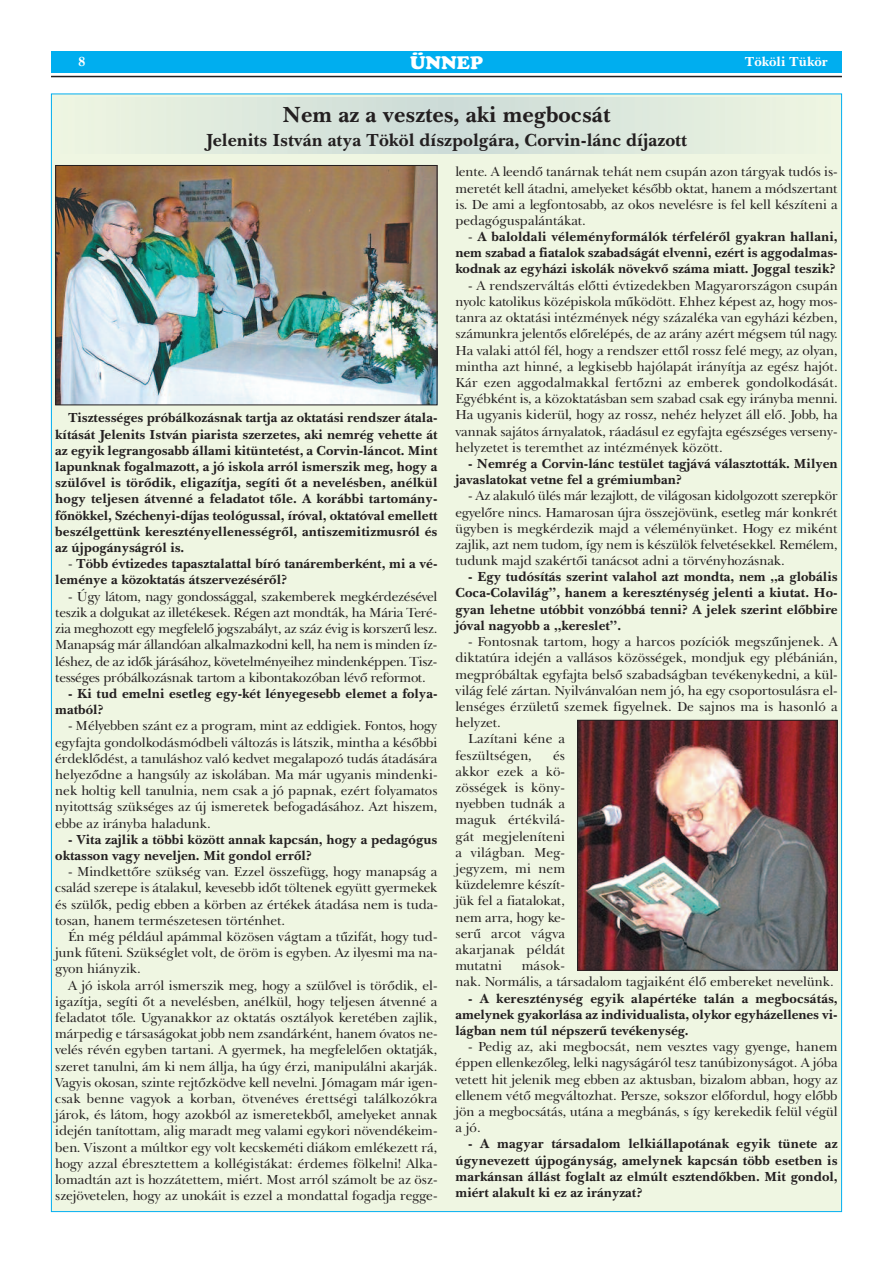
<style>
.page{position:relative;width:893px;height:1263px;background:#fff}
.page>*{position:absolute;margin:0;border:0;box-sizing:border-box;transform-origin:0 0}
.t1{font:700 22.5px "New Baskerville PFL";color:#231f20}
.t2{font:700 18px "New Baskerville PFL";color:#231f20}
.t3{font:18px "Cupertino";color:#fff}
.t4{font:13.5px/16.2px "New Baskerville PFL";color:#231f20;text-align:justify}
.t5{font:700 13.5px/16.2px "New Baskerville PFL";color:#231f20;text-align:justify}
.t6{font:700 13.5px "New Baskerville PFL";color:#fff}
.s1{font-weight:400}
</style>
<div class="page">
<div style="left:52px;top:94px;width:789px;height:1117px;background:#eff6e2"></div>
<div style="left:51px;top:51px;width:791px;height:21px;background:#00aeef"></div>
<hr style="left:51px;top:76px;width:791px;height:1px;background:#231f20">
<img style="left:57px;top:167px;width:378px;height:236px">
<div style="left:55px;top:165px;width:382px;height:240px;border:1px solid #231f20"></div>
<img style="left:579px;top:722px;width:257px;height:247px">
<div style="left:577px;top:720px;width:261px;height:251px;border:1px solid #231f20"></div>
<p class="t6" style="left:78px;top:53px;width:9px">8</p>
<h2 class="t3" style="left:410px;top:52px;width:74px">ÜNNEP</h2>
<p class="t6" style="left:745px;top:53px;width:84px">Tököli Tükör</p>
<h1 class="t1" style="left:283px;top:100px;width:329px">Nem az a vesztes, aki megbocsát</h1>
<h2 class="t2" style="left:206px;top:128px;width:483px">Jelenits István atya Tököl díszpolgára, Corvin-lánc díjazott</h2>
<p class="t5" style="left:55px;top:410px;width:384px;text-indent:13px">Tisztességes próbálkozásnak tartja az oktatási rendszer átala&shy;kítását Jelenits István piarista szerzetes, aki nemrég vehette át az egyik legrangosabb állami kitüntetést, a Corvin-láncot. Mint lapunknak fogalmazott, a jó iskola arról ismerszik meg, hogy a szülővel is törődik, eligazítja, segíti őt a nevelésben, anélkül hogy teljesen átvenné a feladatot tőle. A korábbi tartomány&shy;főnökkel, Széchenyi-díjas teológussal, íróval, oktatóval emellett beszélgettünk keresztényellenességről, antiszemitizmusról és az újpogányságról is.</p>
<p class="t5" style="left:55px;top:556px;width:384px;text-indent:13px"><span class="s1">-</span> Több évtizedes tapasztalattal bíró tanáremberként, mi a vé&shy;leménye a közoktatás átszervezéséről?</p>
<p class="t4" style="left:55px;top:588px;width:384px;text-indent:13px">- Úgy látom, nagy gondossággal, szakemberek megkérdezésével teszik a dolgukat az illetékesek. Régen azt mondták, ha Mária Teré&shy;zia meghozott egy megfelelő jogszabályt, az száz évig is korszerű lesz.<br>Manapság már állandóan alkalmazkodni kell, ha nem is minden íz&shy;léshez, de az idők járásához, követelményeihez mindenképpen. Tisz&shy;tességes próbálkozásnak tartom a kibontakozóban lévő reformot.</p>
<p class="t5" style="left:55px;top:685px;width:384px;text-indent:13px">- Ki tud emelni esetleg egy-két lényegesebb elemet a folya&shy;matból?</p>
<p class="t4" style="left:55px;top:718px;width:384px;text-indent:13px">- Mélyebben szánt ez a program, mint az eddigiek. Fontos, hogy egyfajta gondolkodásmódbeli változás is látszik, mintha a későbbi érdeklődést, a tanuláshoz való kedvet megalapozó tudás átadására helyeződne a hangsúly az iskolában. Ma már ugyanis mindenki&shy;nek holtig kell tanulnia, nem csak a jó papnak, ezért folyamatos nyitottság szükséges az új ismeretek befogadásához. Azt hiszem, ebbe az irányba haladunk.</p>
<p class="t5" style="left:55px;top:831px;width:384px;text-indent:13px">- Vita zajlik a többi között annak kapcsán, hogy a pedagógus oktasson vagy neveljen. Mit gondol erről?</p>
<p class="t4" style="left:55px;top:863px;width:384px;text-indent:13px">- Mindkettőre szükség van. Ezzel összefügg, hogy manapság a család szerepe is átalakul, kevesebb időt töltenek együtt gyermekek és szülők, pedig ebben a körben az értékek átadása nem is tuda&shy;tosan, hanem természetesen történhet.</p>
<p class="t4" style="left:55px;top:928px;width:384px;text-indent:13px">Én még például apámmal közösen vágtam a tűzifát, hogy tud&shy;junk fűteni. Szükséglet volt, de öröm is egyben. Az ilyesmi ma na&shy;gyon hiányzik.</p>
<p class="t4" style="left:55px;top:977px;width:384px;text-indent:13px">A jó iskola arról ismerszik meg, hogy a szülővel is törődik, el&shy;igazítja, segíti őt a nevelésben, anélkül, hogy teljesen átvenné a feladatot tőle. Ugyanakkor az oktatás osztályok keretében zajlik, márpedig e társaságokat jobb nem zsandárként, hanem óvatos ne&shy;velés révén egyben tartani. A gyermek, ha megfelelően oktatják, szeret tanulni, ám ki nem állja, ha úgy érzi, manipulálni akarják.<br>Vagyis okosan, szinte rejtőzködve kell nevelni. Jómagam már igen&shy;csak benne vagyok a korban, ötvenéves érettségi találkozókra járok, és látom, hogy azokból az ismeretekből, amelyeket annak idején tanítottam, alig maradt meg valami egykori növendékeim&shy;ben. Viszont a múltkor egy volt kecskeméti diákom emlékezett rá, hogy azzal ébresztettem a kollégistákat: érdemes fölkelni! Alka&shy;lomadtán azt is hozzátettem, miért. Most arról számolt be az ösz&shy;szejövetelen, hogy az unokáit is ezzel a mondattal fogadja regge-</p>
<p class="t4" style="left:455px;top:164px;width:384px">lente. A leendő tanárnak tehát nem csupán azon tárgyak tudós is&shy;meretét kell átadni, amelyeket később oktat, hanem a módszertant is. De ami a legfontosabb, az okos nevelésre is fel kell készíteni a pedagóguspalántákat.</p>
<p class="t5" style="left:455px;top:228px;width:384px;text-indent:13px"><span class="s1">-</span> A baloldali véleményformálók térfeléről gyakran hallani, nem szabad a fiatalok szabadságát elvenni, ezért is aggodalmas&shy;kodnak az egyházi iskolák növekvő száma miatt. Joggal teszik?</p>
<p class="t4" style="left:455px;top:277px;width:384px;text-indent:13px">- A rendszerváltás előtti évtizedekben Magyarországon csupán nyolc katolikus középiskola működött. Ehhez képest az, hogy mos&shy;tanra az oktatási intézmények négy százaléka van egyházi kézben, számunkra jelentős előrelépés, de az arány azért mégsem túl nagy.<br>Ha valaki attól fél, hogy a rendszer ettől rossz felé megy, az olyan, mintha azt hinné, a legkisebb hajólapát irányítja az egész hajót.<br>Kár ezen aggodalmakkal fertőzni az emberek gondolkodását.<br>Egyébként is, a közoktatásban sem szabad csak egy irányba menni.<br>Ha ugyanis kiderül, hogy az rossz, nehéz helyzet áll elő. Jobb, ha vannak sajátos árnyalatok, ráadásul ez egyfajta egészséges verseny&shy;helyzetet is teremthet az intézmények között.</p>
<p class="t5" style="left:455px;top:455px;width:384px;text-indent:13px">- Nemrég a Corvin-lánc testület tagjává választották. Milyen javaslatokat vetne fel a grémiumban?</p>
<p class="t4" style="left:455px;top:488px;width:384px;text-indent:13px">- Az alakuló ülés már lezajlott, de világosan kidolgozott szerepkör egyelőre nincs. Hamarosan újra összejövünk, esetleg már konkrét ügyben is megkérdezik majd a véleményünket. Hogy ez miként zajlik, azt nem tudom, így nem is készülök felvetésekkel. Remélem, tudunk majd szakértői tanácsot adni a törvényhozásnak.</p>
<p class="t5" style="left:455px;top:569px;width:384px;text-indent:13px">- Egy tudósítás szerint valahol azt mondta, nem „a globális Coca-Colavilág”, hanem a kereszténység jelenti a kiutat. Ho&shy;gyan lehetne utóbbit vonzóbbá tenni? A jelek szerint előbbire jóval nagyobb a „kereslet”.</p>
<p class="t4" style="left:468px;top:634px;width:371px">- Fontosnak tartom, hogy a harcos pozíciók megszűnjenek. A</p>
<p class="t4" style="left:455px;top:650px;width:384px">diktatúra idején a vallásos közösségek, mondjuk egy plébánián,</p>
<p class="t4" style="left:455px;top:666px;width:384px">megpróbáltak egyfajta belső szabadságban tevékenykedni, a kül-</p>
<p class="t4" style="left:455px;top:682px;width:384px">világ felé zártan. Nyilvánvalóan nem jó, ha egy csoportosulásra el-</p>
<p class="t4" style="left:455px;top:698px;width:384px">lenséges érzületű szemek figyelnek. De sajnos ma is hasonló a</p>
<p class="t4" style="left:455px;top:715px;width:47px">helyzet.</p>
<p class="t4" style="left:468px;top:731px;width:98px">Lazítani kéne a</p>
<p class="t4" style="left:455px;top:747px;width:78px">feszültségen,</p>
<p class="t4" style="left:455px;top:747px;width:111px;text-indent:98px">és akkor ezek a kö&shy;zösségek is köny&shy;nyebben tudnák a maguk értékvilá&shy;gát megjeleníteni a világban. Meg&shy;jegyzem, mi nem küzdelemre készít&shy;jük fel a fiatalokat, nem arra, hogy ke&shy;serű arcot vágva akarjanak példát mutatni</p>
<p class="t4" style="left:455px;top:958px;width:380px;text-indent:66px">mások-<br>nak. Normális, a társadalom tagjaiként élő embereket nevelünk.</p>
<p class="t5" style="left:455px;top:990px;width:384px;text-indent:13px">- A kereszténység egyik alapértéke talán a megbocsátás, amelynek gyakorlása az individualista, olykor egyházellenes vi&shy;lágban nem túl népszerű tevékenység.</p>
<p class="t4" style="left:455px;top:1039px;width:384px;text-indent:13px">- Pedig az, aki megbocsát, nem vesztes vagy gyenge, hanem éppen ellenkezőleg, lelki nagyságáról tesz tanúbizonyságot. A jóba vetett hit jelenik meg ebben az aktusban, bizalom abban, hogy az ellenem vétő megváltozhat. Persze, sokszor előfordul, hogy előbb jön a megbocsátás, utána a megbánás, s így kerekedik felül végül a jó.</p>
<p class="t5" style="left:455px;top:1136px;width:384px;text-indent:13px">- A magyar társadalom lelkiállapotának egyik tünete az úgynevezett újpogányság, amelynek kapcsán több esetben is markánsan állást foglalt az elmúlt esztendőkben. Mit gondol, miért alakult ki ez az irányzat?</p>
</div>
